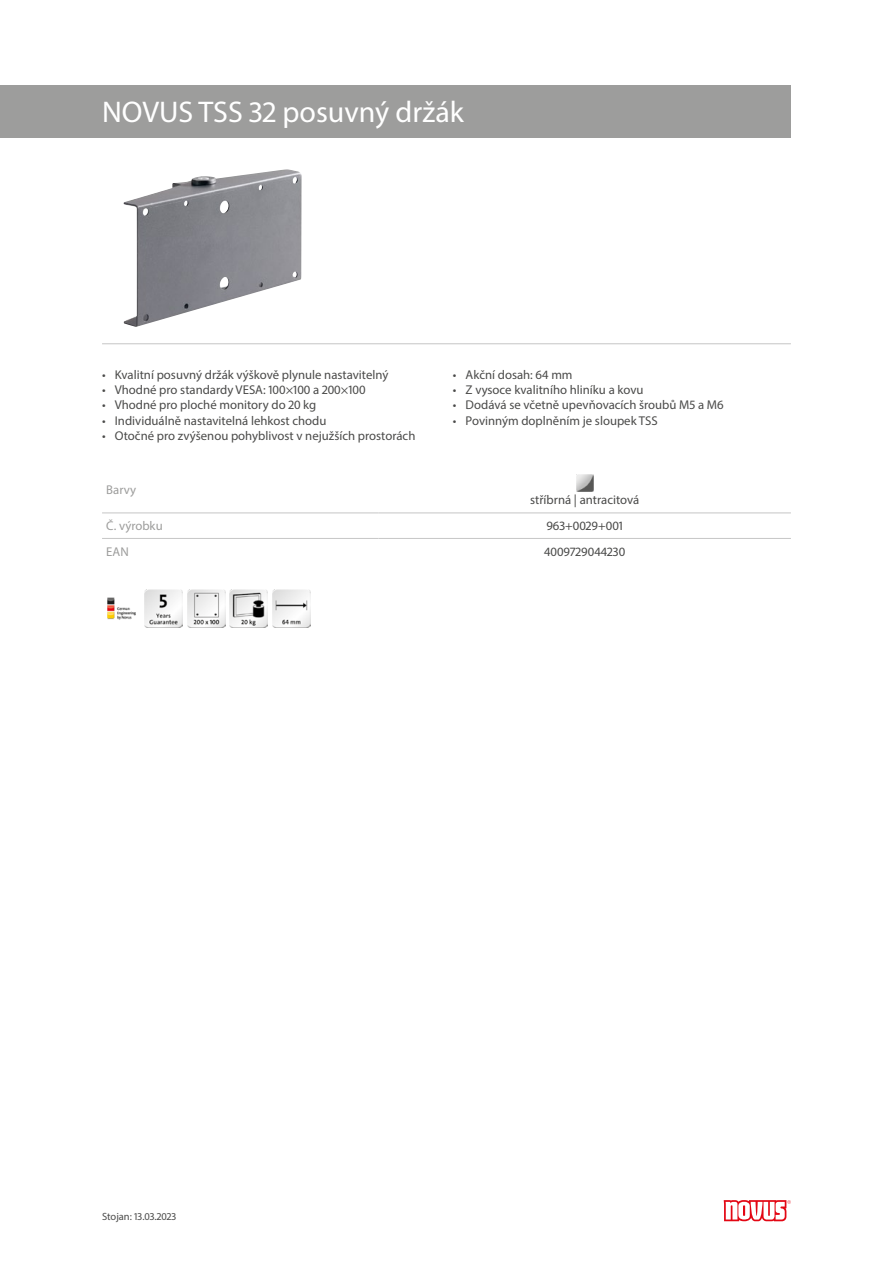
<style>
.page{position:relative;width:893px;height:1263px;background:#fff}
.page>*{position:absolute;margin:0;border:0;box-sizing:border-box;transform-origin:0 0}
.Produktname{font:30px "Myriad Pro";color:#fff}
.Farbildtext{font:12.75px "Myriad Pro";color:#4a4a49}
.Produkttabelle_Zentr{font:12.75px "Myriad Pro";color:#4a4a49}
.Produkttabelle_Links{font:12.75px "Myriad Pro";color:#9d9d9c}
.t1{font:10.5px "Myriad Pro";color:#4a4a49}
</style>
<div class="page">
<img style="left:124px;top:169px;width:178px;height:158px">
<hr style="left:102px;top:343px;width:689px;height:1px;background:#c6c6c6">
<img style="left:107px;top:597px;width:29px;height:23px">
<img style="left:145px;top:589px;width:38px;height:39px">
<img style="left:187px;top:589px;width:38px;height:39px">
<img style="left:230px;top:589px;width:38px;height:39px">
<img style="left:272px;top:589px;width:38px;height:39px">
<svg style="left:724px;top:1200px;width:67px;height:21px"></svg>
<div style="left:0;top:85px;width:791px;height:53px;background:#9d9d9c"></div>
<hr style="left:102px;top:512px;width:276px;height:1px;background:#c6c6c6">
<hr style="left:378px;top:512px;width:413px;height:1px;background:#c6c6c6">
<hr style="left:102px;top:538px;width:276px;height:1px;background:#c6c6c6">
<hr style="left:378px;top:538px;width:413px;height:1px;background:#c6c6c6">
<img style="left:576px;top:474px;width:17px;height:17px">
<p class="Produktname" style="left:102px;top:94px;width:363px">NOVUS TSS 32 posuvný držák</p>
<p class="Farbildtext" style="left:102px;top:367px;width:288px">• Kvalitní posuvný držák výškově plynule nastavitelný</p>
<p class="Farbildtext" style="left:102px;top:382px;width:265px">• Vhodné pro standardy VESA: 100×100 a 200×100</p>
<p class="Farbildtext" style="left:102px;top:397px;width:216px">• Vhodné pro ploché monitory do 20 kg</p>
<p class="Farbildtext" style="left:102px;top:413px;width:226px">• Individuálně nastavitelná lehkost chodu</p>
<p class="Farbildtext" style="left:102px;top:428px;width:315px">• Otočné pro zvýšenou pohyblivost v nejužších prostorách</p>
<p class="Produkttabelle_Links" style="left:106px;top:482px;width:31px">Barvy</p>
<p class="Farbildtext" style="left:453px;top:367px;width:121px">• Akční dosah: 64 mm</p>
<p class="Farbildtext" style="left:453px;top:382px;width:192px">• Z vysoce kvalitního hliníku a kovu</p>
<p class="Farbildtext" style="left:453px;top:397px;width:272px">• Dodává se včetně upevňovacích šroubů M5 a M6</p>
<p class="Farbildtext" style="left:453px;top:413px;width:206px">• Povinným doplněním je sloupek TSS</p>
<p class="Farbildtext" style="left:530px;top:492px;width:111px">stříbrná | antracitová</p>
<p class="Produkttabelle_Links" style="left:106px;top:518px;width:58px">Č. výrobku</p>
<p class="Produkttabelle_Zentr" style="left:546px;top:518px;width:78px">963+0029+001</p>
<p class="Produkttabelle_Links" style="left:106px;top:544px;width:24px">EAN</p>
<p class="Produkttabelle_Zentr" style="left:544px;top:544px;width:83px">4009729044230</p>
<p class="t1" style="left:102px;top:1210px;width:76px">Stojan: 13.03.2023</p>
</div>
